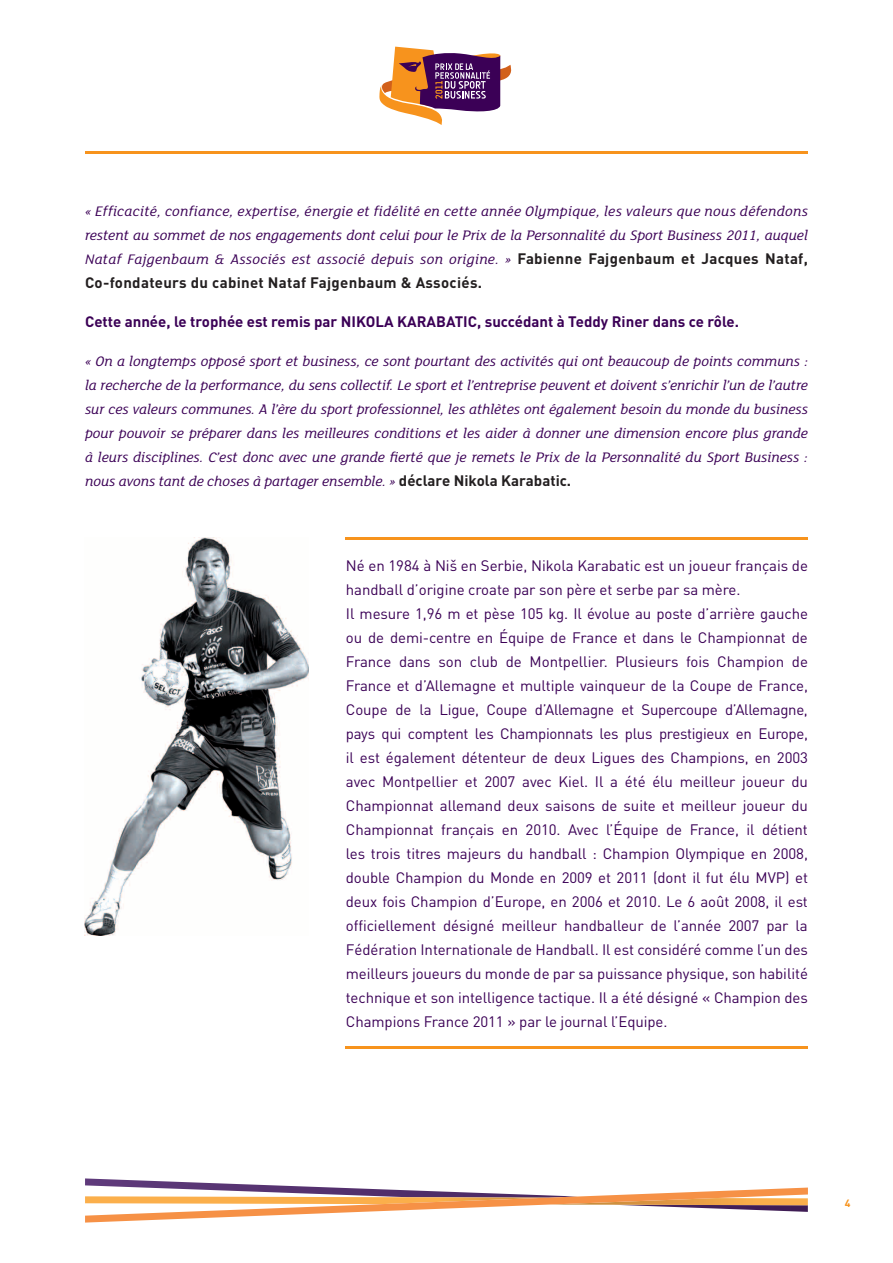
<style>
.page{position:relative;width:893px;height:1263px;background:#fff}
.page>*{position:absolute;margin:0;border:0;box-sizing:border-box;transform-origin:0 0}
.t1{font:15px/24px "DIN";letter-spacing:-.005em;color:#3b0056}
.t2{font:italic 15px/24px "FS Lola";color:#3b0056;text-align:justify}
.t3{font:700 15px "DIN";color:#3b0056}
.t4{font:700 15px "DIN";letter-spacing:.02em;color:#231f20}
.t5{font:700 10.5px "DIN";color:#f7931d}
.s1{font-family:"DIN";font-weight:700;font-style:normal;color:#231f20}
</style>
<div class="page">
<hr style="left:346px;top:537px;width:462px;height:3px;background:#f7931d">
<hr style="left:346px;top:1046px;width:462px;height:2px;background:#f7931d">
<svg style="left:379px;top:47px;width:133px;height:78px"></svg>
<hr style="left:85px;top:151px;width:723px;height:3px;background:#f7931d">
<img style="left:85px;top:537px;width:224px;height:398px">
<svg style="left:85px;top:1178px;width:723px;height:44px"></svg>
<p class="t2" style="left:85px;top:198px;width:724px">« Efficacité, confiance, expertise, énergie et fidélité en cette année Olympique, les valeurs que nous défendons restent au sommet de nos engagements dont celui pour le Prix de la Personnalité du Sport Business 2011, auquel Nataf Fajgenbaum &amp; Associés est associé depuis son origine. » <span class="s1">Fabienne Fajgenbaum et Jacques Nataf,</span></p>
<p class="t4" style="left:85px;top:273px;width:399px">Co-fondateurs du cabinet Nataf Fajgenbaum &amp; Associés.</p>
<p class="t3" style="left:85px;top:312px;width:655px">Cette année, le trophée est remis par NIKOLA KARABATIC, succédant à Teddy Riner dans ce rôle.</p>
<p class="t2" style="left:85px;top:348px;width:724px">« On a longtemps opposé sport et business, ce sont pourtant des activités qui ont beaucoup de points communs : la recherche de la performance, du sens collectif. Le sport et l’entreprise peuvent et doivent s’enrichir l’un de l’autre sur ces valeurs communes. A l’ère du sport professionnel, les athlètes ont également besoin du monde du business pour pouvoir se préparer dans les meilleures conditions et les aider à donner une dimension encore plus grande à leurs disciplines. C’est donc avec une grande fierté que je remets le Prix de la Personnalité du Sport Business : nous avons tant de choses à partager ensemble. » <span class="s1">déclare Nikola Karabatic.</span></p>
<p class="t1" style="left:346px;top:553px;width:464px">Né en 1984 à Niš en Serbie, Nikola Karabatic est un joueur français de handball d’origine croate par son père et serbe par sa mère.<br>Il mesure 1,96 m et pèse 105 kg. Il évolue au poste d’arrière gauche ou de demi-centre en Équipe de France et dans le Championnat de France dans son club de Montpellier. Plusieurs fois Champion de France et d’Allemagne et multiple vainqueur de la Coupe de France, Coupe de la Ligue, Coupe d’Allemagne et Supercoupe d’Allemagne, pays qui comptent les Championnats les plus prestigieux en Europe, il est également détenteur de deux Ligues des Champions, en 2003 avec Montpellier et 2007 avec Kiel. Il a été élu meilleur joueur du Championnat allemand deux saisons de suite et meilleur joueur du Championnat français en 2010. Avec l’Équipe de France, il détient les trois titres majeurs du handball : Champion Olympique en 2008, double Champion du Monde en 2009 et 2011 (dont il fut élu MVP) et deux fois Champion d’Europe, en 2006 et 2010. Le 6 août 2008, il est officiellement désigné meilleur handballeur de l’année 2007 par la Fédération Internationale de Handball. Il est considéré comme l’un des meilleurs joueurs du monde de par sa puissance physique, son habilité technique et son intelligence tactique. Il a été désigné « Champion des Champions France 2011 » par le journal l’Equipe.</p>
<p class="t5" style="left:845px;top:1196px;width:7px">4</p>
</div>
